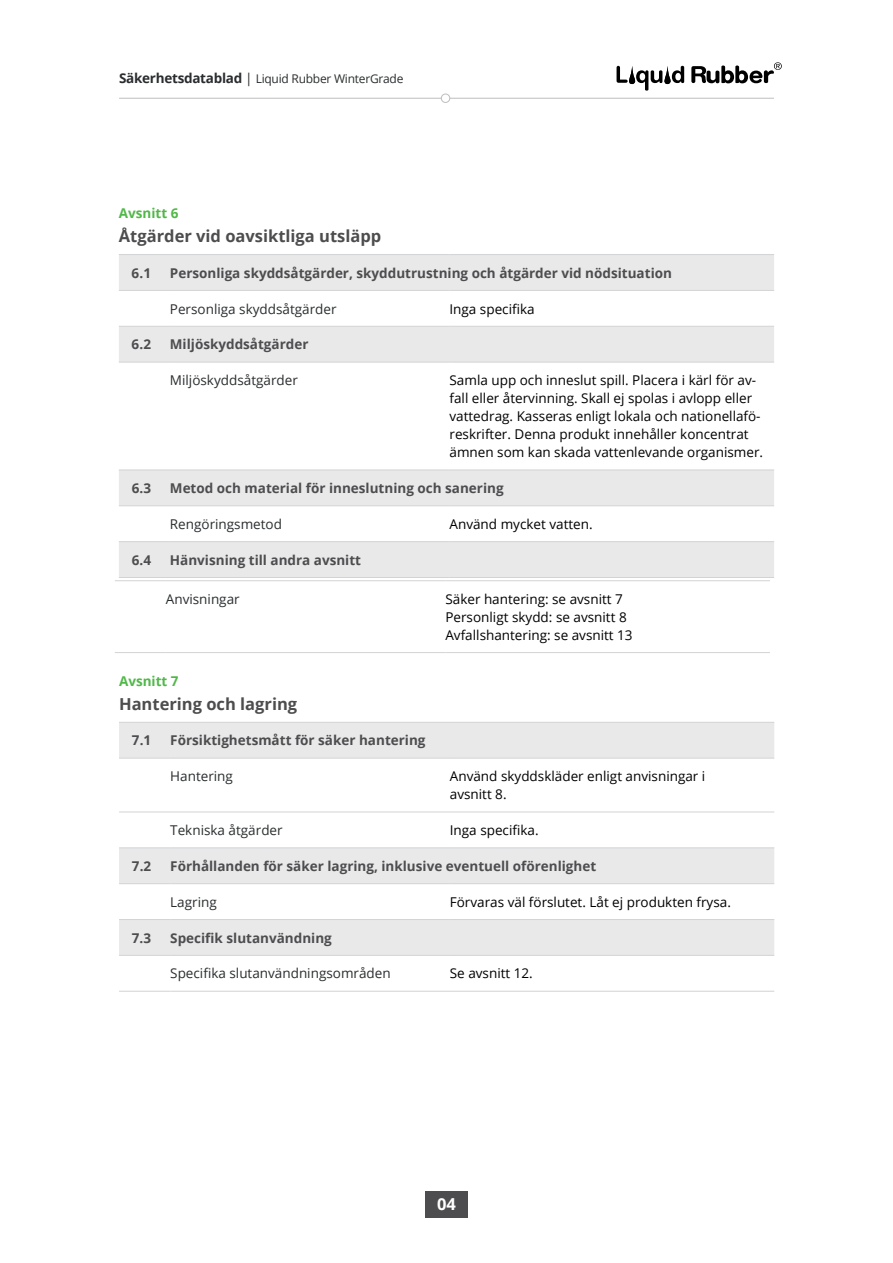
<style>
.page{position:relative;width:893px;height:1263px;background:#fff}
.page>*{position:absolute;margin:0;border:0;box-sizing:border-box;transform-origin:0 0}
.t1{font:700 16.5px "Open Sans";color:#4d4d4f}
.t2{font:700 16.5px "Open Sans";color:#fff}
.t3{font:13.5px/18px "Open Sans";color:#000}
.t4{font:700 13.5px "Open Sans";color:#4d4d4f}
.t5{font:13.5px "Open Sans";color:#2a2d2f}
.t6{font:700 13.5px "Open Sans";color:#50b848}
.t7{font:12px "Open Sans";letter-spacing:-.02em;color:#2a2d2f}
.s1{font-weight:700;font-size:13.5px}
.s2{font-size:13.5px}
</style>
<div class="page">
<svg style="left:617px;top:66px;width:11px;height:17px"></svg>
<svg style="left:636px;top:70px;width:26px;height:21px"></svg>
<svg style="left:672px;top:66px;width:12px;height:17px"></svg>
<svg style="left:664px;top:66px;width:7px;height:18px"></svg>
<svg style="left:629px;top:66px;width:6px;height:18px"></svg>
<svg style="left:691px;top:62px;width:91px;height:21px"></svg>
<hr style="left:119px;top:98px;width:655px;height:1px;background:#bcbec0">
<div style="left:441px;top:94px;width:9px;height:8px;background:#fff;border-radius:50%"></div>
<div style="left:441px;top:94px;width:9px;height:9px;border:1px solid #bcbec0;border-radius:50%"></div>
<div style="left:425px;top:1191px;width:43px;height:26px;background:#4d4d4f"></div>
<div style="left:119px;top:255px;width:655px;height:322px;background:#e9e9ea"></div>
<svg style="left:119px;top:291px;width:655px;height:250px"></svg>
<hr style="left:119px;top:254px;width:51px;height:1px;background:#d1d3d4">
<hr style="left:170px;top:254px;width:279px;height:1px;background:#d1d3d4">
<hr style="left:449px;top:254px;width:325px;height:1px;background:#d1d3d4">
<hr style="left:119px;top:290px;width:51px;height:1px;background:#d1d3d4">
<hr style="left:170px;top:290px;width:279px;height:1px;background:#d1d3d4">
<hr style="left:449px;top:290px;width:325px;height:1px;background:#d1d3d4">
<hr style="left:119px;top:326px;width:51px;height:1px;background:#d1d3d4">
<hr style="left:170px;top:326px;width:279px;height:1px;background:#d1d3d4">
<hr style="left:449px;top:326px;width:325px;height:1px;background:#d1d3d4">
<hr style="left:119px;top:362px;width:51px;height:1px;background:#d1d3d4">
<hr style="left:170px;top:362px;width:279px;height:1px;background:#d1d3d4">
<hr style="left:449px;top:362px;width:325px;height:1px;background:#d1d3d4">
<hr style="left:119px;top:470px;width:51px;height:1px;background:#d1d3d4">
<hr style="left:170px;top:470px;width:279px;height:1px;background:#d1d3d4">
<hr style="left:449px;top:470px;width:325px;height:1px;background:#d1d3d4">
<hr style="left:119px;top:505px;width:51px;height:1px;background:#d1d3d4">
<hr style="left:170px;top:505px;width:279px;height:1px;background:#d1d3d4">
<hr style="left:449px;top:505px;width:325px;height:1px;background:#d1d3d4">
<hr style="left:119px;top:541px;width:51px;height:1px;background:#d1d3d4">
<hr style="left:170px;top:541px;width:279px;height:1px;background:#d1d3d4">
<hr style="left:449px;top:541px;width:325px;height:1px;background:#d1d3d4">
<hr style="left:119px;top:577px;width:51px;height:1px;background:#d1d3d4">
<hr style="left:170px;top:577px;width:279px;height:1px;background:#d1d3d4">
<hr style="left:449px;top:577px;width:325px;height:1px;background:#d1d3d4">
<div style="left:119px;top:723px;width:655px;height:35px;background:#e9e9ea"></div>
<svg style="left:119px;top:811px;width:655px;height:180px"></svg>
<hr style="left:119px;top:722px;width:51px;height:1px;background:#d1d3d4">
<hr style="left:170px;top:722px;width:280px;height:1px;background:#d1d3d4">
<hr style="left:450px;top:722px;width:324px;height:1px;background:#d1d3d4">
<hr style="left:119px;top:758px;width:51px;height:1px;background:#d1d3d4">
<hr style="left:170px;top:758px;width:280px;height:1px;background:#d1d3d4">
<hr style="left:450px;top:758px;width:324px;height:1px;background:#d1d3d4">
<hr style="left:119px;top:812px;width:51px;height:1px;background:#d1d3d4">
<hr style="left:170px;top:812px;width:280px;height:1px;background:#d1d3d4">
<hr style="left:450px;top:812px;width:324px;height:1px;background:#d1d3d4">
<hr style="left:119px;top:847px;width:51px;height:1px;background:#d1d3d4">
<hr style="left:170px;top:847px;width:280px;height:1px;background:#d1d3d4">
<hr style="left:450px;top:847px;width:324px;height:1px;background:#d1d3d4">
<hr style="left:119px;top:883px;width:51px;height:1px;background:#d1d3d4">
<hr style="left:170px;top:883px;width:280px;height:1px;background:#d1d3d4">
<hr style="left:450px;top:883px;width:324px;height:1px;background:#d1d3d4">
<hr style="left:119px;top:919px;width:51px;height:1px;background:#d1d3d4">
<hr style="left:170px;top:919px;width:280px;height:1px;background:#d1d3d4">
<hr style="left:450px;top:919px;width:324px;height:1px;background:#d1d3d4">
<hr style="left:119px;top:955px;width:51px;height:1px;background:#d1d3d4">
<hr style="left:170px;top:955px;width:280px;height:1px;background:#d1d3d4">
<hr style="left:450px;top:955px;width:324px;height:1px;background:#d1d3d4">
<hr style="left:119px;top:991px;width:51px;height:1px;background:#d1d3d4">
<hr style="left:170px;top:991px;width:280px;height:1px;background:#d1d3d4">
<hr style="left:450px;top:991px;width:324px;height:1px;background:#d1d3d4">
<svg style="left:115px;top:581px;width:655px;height:1px"></svg>
<hr style="left:115px;top:580px;width:51px;height:1px;background:#d1d3d4">
<hr style="left:166px;top:580px;width:279px;height:1px;background:#d1d3d4">
<hr style="left:445px;top:580px;width:325px;height:1px;background:#d1d3d4">
<hr style="left:115px;top:652px;width:51px;height:1px;background:#d1d3d4">
<hr style="left:166px;top:652px;width:279px;height:1px;background:#d1d3d4">
<hr style="left:445px;top:652px;width:325px;height:1px;background:#d1d3d4">
<p class="t7" style="left:119px;top:70px;width:286px"><span class="s1">Säkerhetsdatablad</span> <span class="s2">|</span> Liquid Rubber WinterGrade</p>
<p class="t6" style="left:119px;top:203px;width:61px">Avsnitt 6</p>
<p class="t1" style="left:119px;top:224px;width:264px">Åtgärder vid oavsiktliga utsläpp</p>
<p class="t4" style="left:132px;top:263px;width:21px">6.1</p>
<p class="t4" style="left:170px;top:263px;width:504px">Personliga skyddsåtgärder, skyddutrustning och åtgärder vid nödsituation</p>
<p class="t5" style="left:170px;top:299px;width:168px">Personliga skyddsåtgärder</p>
<p class="t3" style="left:449px;top:299px;width:87px">Inga specifika</p>
<p class="t4" style="left:132px;top:335px;width:21px">6.2</p>
<p class="t4" style="left:170px;top:335px;width:140px">Miljöskyddsåtgärder</p>
<p class="t5" style="left:170px;top:371px;width:129px">Miljöskyddsåtgärder</p>
<p class="t3" style="left:449px;top:371px;width:315px">Samla upp och inneslut spill. Placera i kärl för av&shy;fall eller återvinning. Skall ej spolas i avlopp eller vattedrag. Kasseras enligt lokala och nationellafö&shy;reskrifter. Denna produkt innehåller koncentrat ämnen som kan skada vattenlevande organismer.</p>
<p class="t4" style="left:132px;top:479px;width:21px">6.3</p>
<p class="t4" style="left:170px;top:479px;width:335px">Metod och material för inneslutning och sanering</p>
<p class="t5" style="left:170px;top:515px;width:114px">Rengöringsmetod</p>
<p class="t3" style="left:449px;top:515px;width:145px">Använd mycket vatten.</p>
<p class="t4" style="left:132px;top:550px;width:21px">6.4</p>
<p class="t4" style="left:170px;top:550px;width:193px">Hänvisning till andra avsnitt</p>
<p class="t5" style="left:166px;top:590px;width:75px">Anvisningar</p>
<p class="t3" style="left:445px;top:590px;width:189px">Säker hantering: se avsnitt 7<br>Personligt skydd: se avsnitt 8<br>Avfallshantering: se avsnitt 13</p>
<p class="t6" style="left:119px;top:671px;width:61px">Avsnitt 7</p>
<p class="t1" style="left:119px;top:692px;width:180px">Hantering och lagring</p>
<p class="t4" style="left:132px;top:731px;width:21px">7.1</p>
<p class="t4" style="left:170px;top:731px;width:257px">Försiktighetsmått för säker hantering</p>
<p class="t5" style="left:170px;top:767px;width:64px">Hantering</p>
<p class="t3" style="left:450px;top:767px;width:257px">Använd skyddskläder enligt anvisningar i avsnitt 8.</p>
<p class="t5" style="left:170px;top:821px;width:114px">Tekniska åtgärder</p>
<p class="t3" style="left:450px;top:821px;width:90px">Inga specifika.</p>
<p class="t4" style="left:132px;top:856px;width:21px">7.2</p>
<p class="t4" style="left:170px;top:856px;width:428px">Förhållanden för säker lagring, inklusive eventuell oförenlighet</p>
<p class="t5" style="left:170px;top:893px;width:48px">Lagring</p>
<p class="t3" style="left:450px;top:892px;width:283px">Förvaras väl förslutet. Låt ej produkten frysa.</p>
<p class="t4" style="left:132px;top:928px;width:21px">7.3</p>
<p class="t4" style="left:170px;top:928px;width:163px">Specifik slutanvändning</p>
<p class="t5" style="left:170px;top:964px;width:222px">Specifika slutanvändningsområden</p>
<p class="t3" style="left:450px;top:964px;width:84px">Se avsnitt 12.</p>
<p class="t2" style="left:437px;top:1192px;width:20px">04</p>
</div>
